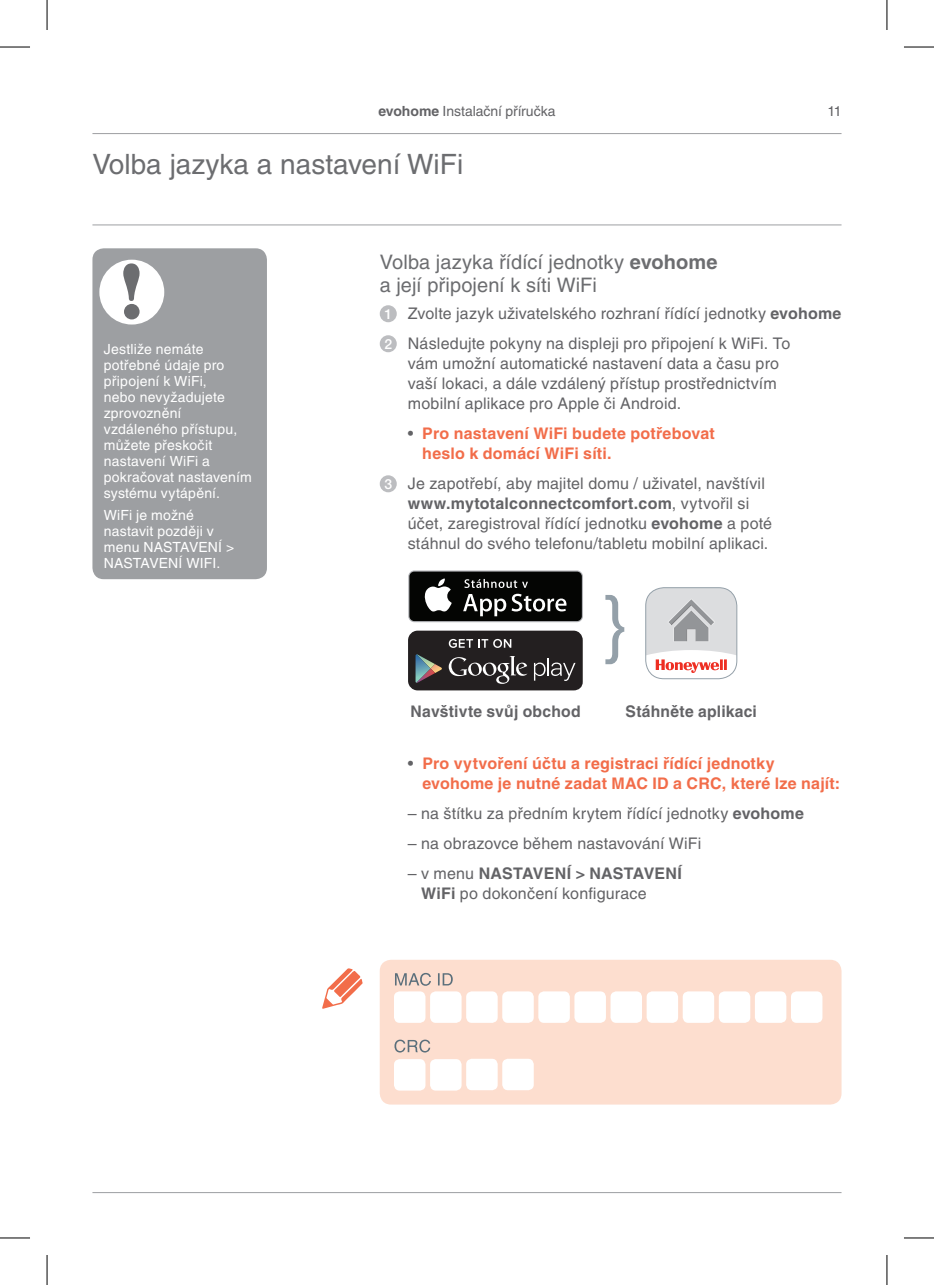
<style>
.page{position:relative;width:934px;height:1285px;background:#fff}
.page>*{position:absolute;margin:0;border:0;box-sizing:border-box;transform-origin:0 0}
.t1{font:72px "Stencil Std";color:#6c6d70}
.t2{font:28px "Helvetica CE";color:#6c6d70}
.t3{font:20px/23.2px "Helvetica CE";letter-spacing:.005em;color:#6c6d70}
.t4{font:16px/20px "Helvetica CE";letter-spacing:.01em;color:#636366}
.t5{font:700 16px/20px "Helvetica CE";letter-spacing:.015em;color:#f26d4a}
.t6{font:700 16px "Helvetica CE";letter-spacing:.015em;color:#636366}
.t7{font:14px/16px "Helvetica CE";letter-spacing:.015em;color:#fff}
.t8{font:14px "Helvetica CE";letter-spacing:-.005em;color:#636366}
.s1{font-weight:700}
.s2{font-family:"Helvetica Neue";font-weight:500;font-size:14px;color:#fff}
.s3{font-weight:400;color:#636366}
</style>
<div class="page">
<hr style="left:92px;top:224px;width:749px;height:1px;background:#9d9fa2">
<hr style="left:92px;top:1192px;width:749px;height:1px;background:#9d9fa2">
<hr style="left:92px;top:133px;width:749px;height:1px;background:#9d9fa2">
<div style="left:379px;top:305px;width:17px;height:17px;background:#bcbdc0;border-radius:50%"></div>
<div style="left:379px;top:335px;width:17px;height:17px;background:#bcbdc0;border-radius:50%"></div>
<div style="left:379px;top:475px;width:17px;height:17px;background:#bcbdc0;border-radius:50%"></div>
<div style="left:92px;top:248px;width:175px;height:331px;background:#9d9fa2;border-radius:11px"></div>
<div style="left:99px;top:260px;width:65px;height:64px;background:#fff;border-radius:50%"></div>
<div style="left:408px;top:630px;width:174px;height:60px;background:#231f20;border-radius:9px"></div>
<svg style="left:448px;top:656px;width:79px;height:28px"></svg>
<svg style="left:534px;top:658px;width:41px;height:23px"></svg>
<svg style="left:448px;top:639px;width:63px;height:9px"></svg>
<svg style="left:415px;top:654px;width:27px;height:29px"></svg>
<svg style="left:408px;top:570px;width:174px;height:52px"></svg>
<div style="left:409px;top:571px;width:172px;height:50px;background:#040503;border-radius:5px"></div>
<svg style="left:424px;top:578px;width:27px;height:33px"></svg>
<svg style="left:463px;top:594px;width:103px;height:22px"></svg>
<svg style="left:464px;top:579px;width:63px;height:9px"></svg>
<svg style="left:645px;top:587px;width:91px;height:86px"></svg>
<div style="left:667px;top:599px;width:48px;height:44px;background:#231f20;opacity:.3"></div>
<div style="left:645px;top:587px;width:92px;height:92px;border:1px solid #94a0a9;border-radius:18px"></div>
<svg style="left:605px;top:595px;width:19px;height:69px"></svg>
<div style="left:379px;top:959px;width:462px;height:145px;background:#fddecf;border-radius:11px"></div>
<div style="left:394px;top:991px;width:31px;height:32px;background:#fff;border-radius:6px"></div>
<div style="left:394px;top:1059px;width:31px;height:31px;background:#fff;border-radius:6px"></div>
<div style="left:538px;top:991px;width:31px;height:32px;background:#fff;border-radius:6px"></div>
<div style="left:682px;top:991px;width:31px;height:32px;background:#fff;border-radius:6px"></div>
<div style="left:466px;top:991px;width:31px;height:32px;background:#fff;border-radius:6px"></div>
<div style="left:466px;top:1058px;width:31px;height:32px;background:#fff;border-radius:6px"></div>
<div style="left:610px;top:991px;width:31px;height:32px;background:#fff;border-radius:6px"></div>
<div style="left:754px;top:991px;width:32px;height:32px;background:#fff;border-radius:6px"></div>
<div style="left:430px;top:991px;width:31px;height:32px;background:#fff;border-radius:6px"></div>
<div style="left:430px;top:1059px;width:31px;height:31px;background:#fff;border-radius:6px"></div>
<div style="left:574px;top:991px;width:31px;height:32px;background:#fff;border-radius:6px"></div>
<div style="left:718px;top:991px;width:32px;height:32px;background:#fff;border-radius:6px"></div>
<div style="left:502px;top:991px;width:31px;height:32px;background:#fff;border-radius:6px"></div>
<div style="left:502px;top:1058px;width:31px;height:32px;background:#fff;border-radius:6px"></div>
<div style="left:646px;top:991px;width:31px;height:32px;background:#fff;border-radius:6px"></div>
<div style="left:790px;top:991px;width:32px;height:32px;background:#fff;border-radius:6px"></div>
<svg style="left:394px;top:1039px;width:36px;height:13px"></svg>
<svg style="left:395px;top:973px;width:57px;height:12px"></svg>
<svg style="left:322px;top:968px;width:40px;height:40px"></svg>
<hr style="left:0;top:47px;width:30px;height:1px;background:#000">
<hr style="left:903px;top:47px;width:30px;height:1px;background:#000">
<hr style="left:0;top:1237px;width:30px;height:1px;background:#000">
<hr style="left:903px;top:1237px;width:30px;height:1px;background:#000">
<hr style="left:47px;top:0;width:1px;height:30px;background:#000">
<hr style="left:47px;top:1255px;width:1px;height:30px;background:#000">
<hr style="left:886px;top:0;width:1px;height:30px;background:#000">
<hr style="left:886px;top:1255px;width:1px;height:30px;background:#000">
<p class="t8" style="left:378px;top:103px;width:179px"><span class="s1">evohome</span> Instalační příručka</p>
<p class="t8" style="left:827px;top:103px;width:16px">11</p>
<h2 class="t2" style="left:92px;top:148px;width:372px">Volba jazyka a nastavení WiFi</h2>
<h1 class="t1" style="left:118px;top:245px;width:29px">!</h1>
<p class="t7" style="left:104px;top:341px;width:149px">Jestliže nemáte potřebné údaje pro připojení k WiFi,<br>nebo nevyžadujete zprovoznění vzdáleného přístupu, můžete přeskočit nastavení WiFi a pokračovat nastavením systému vytápění.</p>
<p class="t7" style="left:104px;top:507px;width:132px">WiFi je možné nastavit později v menu NASTAVENÍ &gt;<br>NASTAVENÍ WIFI.</p>
<p class="t3" style="left:379px;top:250px;width:339px">Volba jazyka řídící jednotky <span class="s1">evohome </span>a její připojení k síti WiFi</p>
<p class="t4" style="left:384px;top:298px;width:458px;line-height:30px"><span class="s2">1</span> Zvolte jazyk uživatelského rozhraní řídící jednotky <span class="s1">evohome<br></span><span class="s2">2</span> Následujte pokyny na displeji pro připojení k WiFi. To</p>
<p class="t4" style="left:407px;top:353px;width:372px">vám umožní automatické nastavení data a času pro vaší lokaci, a dále vzdálený přístup prostřednictvím mobilní aplikace pro Apple či Android.</p>
<p class="t5" style="left:422px;top:423px;width:294px;text-indent:-14px"><span class="s3">•</span> Pro nastavení WiFi budete potřebovat heslo k domácí WiFi síti.</p>
<p class="t4" style="left:407px;top:473px;width:365px;text-indent:-23px"><span class="s2">3</span> Je zapotřebí, aby majitel domu / uživatel, navštívil <span class="s1">www.mytotalconnectcomfort.com</span>, vytvořil si účet, zaregistroval řídící jednotku <span class="s1">evohome</span> a poté stáhnul do svého telefonu/tabletu mobilní aplikaci.</p>
<p class="t6" style="left:410px;top:701px;width:171px">Navštivte svůj obchod</p>
<p class="t6" style="left:625px;top:701px;width:133px">Stáhněte aplikaci</p>
<p class="t5" style="left:422px;top:753px;width:419px;text-indent:-15px"><span class="s3">•</span> Pro vytvoření účtu a registraci řídící jednotky evohome je nutné zadat MAC ID a CRC, které lze najít:</p>
<p class="t4" style="left:407px;top:803px;width:397px">– na štítku za předním krytem řídící jednotky <span class="s1">evohome</span></p>
<p class="t4" style="left:407px;top:833px;width:295px">– na obrazovce během nastavování WiFi</p>
<p class="t4" style="left:421px;top:863px;width:262px;text-indent:-13px">– v menu <span class="s1">NASTAVENÍ &gt; NASTAVENÍ<br>WiFi</span> po dokončení konfigurace</p>
</div>
